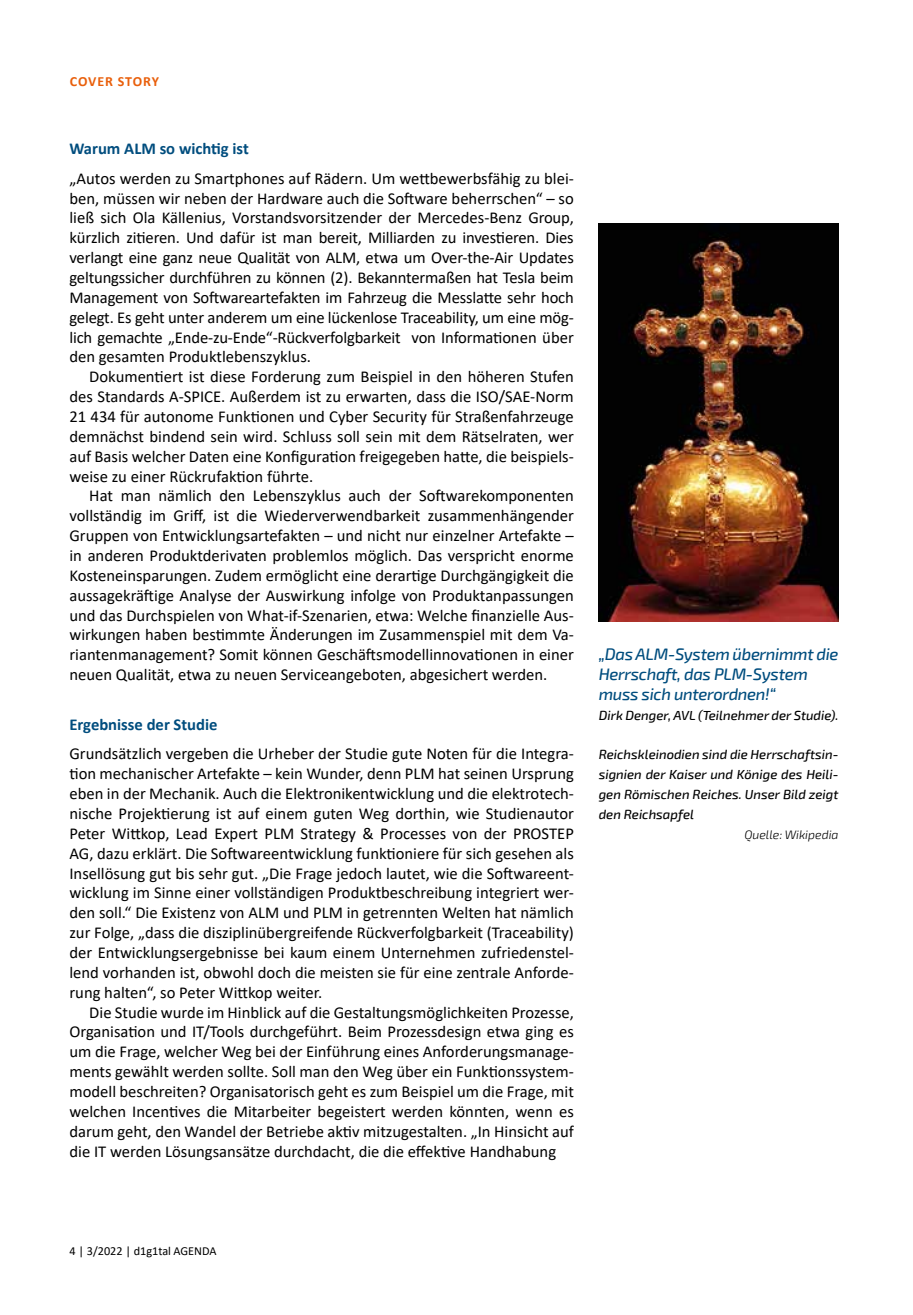
<style>
.page{position:relative;width:913px;height:1315px;background:#fff}
.page>*{position:absolute;margin:0;border:0;box-sizing:border-box;transform-origin:0 0}
.t1{font:16.62px/19.8px "Calibri";color:#000;text-align:justify}
.t2{font:italic 500 16.62px/19.8px "Exo 2";letter-spacing:-.02em;color:#004d7e}
.t3{font:700 16.62px "Calibri";color:#004d7e}
.t4{font:700 14px "Calibri";letter-spacing:.06em;color:#e95f0b}
.t5{font:italic 500 13.12px/19.8px "Exo 2";color:#000;text-align:justify}
.t6{font:12.25px "Calibri";color:#000}
.t7{font:italic 300 12.25px "Exo 2";color:#000}
</style>
<div class="page">
<img style="left:599px;top:223px;width:239px;height:399px">
<p class="t4" style="left:70px;top:71px;width:91px">COVER STORY</p>
<p class="t3" style="left:69px;top:137px;width:181px">Warum ALM so wichtig ist</p>
<p class="t1" style="left:69px;top:168px;width:506px">„Autos werden zu Smartphones auf Rädern. Um wettbewerbsfähig zu blei&shy;ben, müssen wir neben der Hardware auch die Software beherrschen“ – so ließ sich Ola Källenius, Vorstandsvorsitzender der Mercedes-Benz Group, kürzlich zitieren. Und dafür ist man bereit, Milliarden zu investieren. Dies verlangt eine ganz neue Qualität von ALM, etwa um Over-the-Air Updates geltungssicher durchführen zu können (2). Bekanntermaßen hat Tesla beim Management von Softwareartefakten im Fahrzeug die Messlatte sehr hoch gelegt. Es geht unter anderem um eine lückenlose Traceability, um eine mög&shy;lich gemachte „Ende-zu-Ende“-Rückverfolgbarkeit von Informationen über den gesamten Produktlebenszyklus.</p>
<p class="t1" style="left:69px;top:366px;width:506px;text-indent:20px">Dokumentiert ist diese Forderung zum Beispiel in den höheren Stufen des Standards A-SPICE. Außerdem ist zu erwarten, dass die ISO/SAE-Norm 21 434 für autonome Funktionen und Cyber Security für Straßenfahrzeuge demnächst bindend sein wird. Schluss soll sein mit dem Rätselraten, wer auf Basis welcher Daten eine Konfiguration freigegeben hatte, die beispiels&shy;weise zu einer Rückrufaktion führte.</p>
<p class="t1" style="left:69px;top:485px;width:506px;text-indent:20px">Hat man nämlich den Lebenszyklus auch der Softwarekomponenten vollständig im Griff, ist die Wiederverwendbarkeit zusammenhängender Gruppen von Entwicklungsartefakten – und nicht nur einzelner Artefakte – in anderen Produktderivaten problemlos möglich. Das verspricht enorme Kosteneinsparungen. Zudem ermöglicht eine derartige Durchgängigkeit die aussagekräftige Analyse der Auswirkung infolge von Produktanpassungen und das Durchspielen von What-if-Szenarien, etwa: Welche finanzielle Aus&shy;wirkungen haben bestimmte Änderungen im Zusammenspiel mit dem Va&shy;riantenmanagement? Somit können Geschäftsmodellinnovationen in einer neuen Qualität, etwa zu neuen Serviceangeboten, abgesichert werden.</p>
<p class="t3" style="left:69px;top:712px;width:150px">Ergebnisse der Studie</p>
<p class="t1" style="left:69px;top:743px;width:506px">Grundsätzlich vergeben die Urheber der Studie gute Noten für die Integra&shy;tion mechanischer Artefakte – kein Wunder, denn PLM hat seinen Ursprung eben in der Mechanik. Auch die Elektronikentwicklung und die elektrotech&shy;nische Projektierung ist auf einem guten Weg dorthin, wie Studienautor Peter Wittkop, Lead Expert PLM Strategy &amp; Processes von der PROSTEP AG, dazu erklärt. Die Softwareentwicklung funktioniere für sich gesehen als Insellösung gut bis sehr gut. „Die Frage jedoch lautet, wie die Softwareent&shy;wicklung im Sinne einer vollständigen Produktbeschreibung integriert wer&shy;den soll.“ Die Existenz von ALM und PLM in getrennten Welten hat nämlich zur Folge, „dass die disziplinübergreifende Rückverfolgbarkeit (Traceability) der Entwicklungsergebnisse bei kaum einem Unternehmen zufriedenstel&shy;lend vorhanden ist, obwohl doch die meisten sie für eine zentrale Anforde&shy;rung halten“, so Peter Wittkop weiter.</p>
<p class="t1" style="left:69px;top:1001px;width:506px;text-indent:20px">Die Studie wurde im Hinblick auf die Gestaltungsmöglichkeiten Prozesse, Organisation und IT/Tools durchgeführt. Beim Prozessdesign etwa ging es um die Frage, welcher Weg bei der Einführung eines Anforderungsmanage&shy;ments gewählt werden sollte. Soll man den Weg über ein Funktionssystem&shy;modell beschreiten? Organisatorisch geht es zum Beispiel um die Frage, mit welchen Incentives die Mitarbeiter begeistert werden könnten, wenn es darum geht, den Wandel der Betriebe aktiv mitzugestalten. „In Hinsicht auf die IT werden Lösungsansätze durchdacht, die die effektive Handhabung</p>
<p class="t2" style="left:599px;top:645px;width:241px">„Das ALM-System übernimmt die<br>Herrschaft, das PLM-System muss sich unterordnen!“</p>
<p class="t5" style="left:599px;top:705px;width:241px">Dirk Denger, AVL (Teilnehmer der Studie).</p>
<p class="t5" style="left:599px;top:745px;width:241px">Reichskleinodien sind die Herrschaftsin&shy;signien der Kaiser und Könige des Heili&shy;gen Römischen Reiches. Unser Bild zeigt den Reichsapfel</p>
<p class="t7" style="left:744px;top:827px;width:96px">Quelle: Wikipedia</p>
<p class="t6" style="left:69px;top:1242px;width:149px">4 | 3/2022 | d1g1tal AGENDA</p>
</div>
